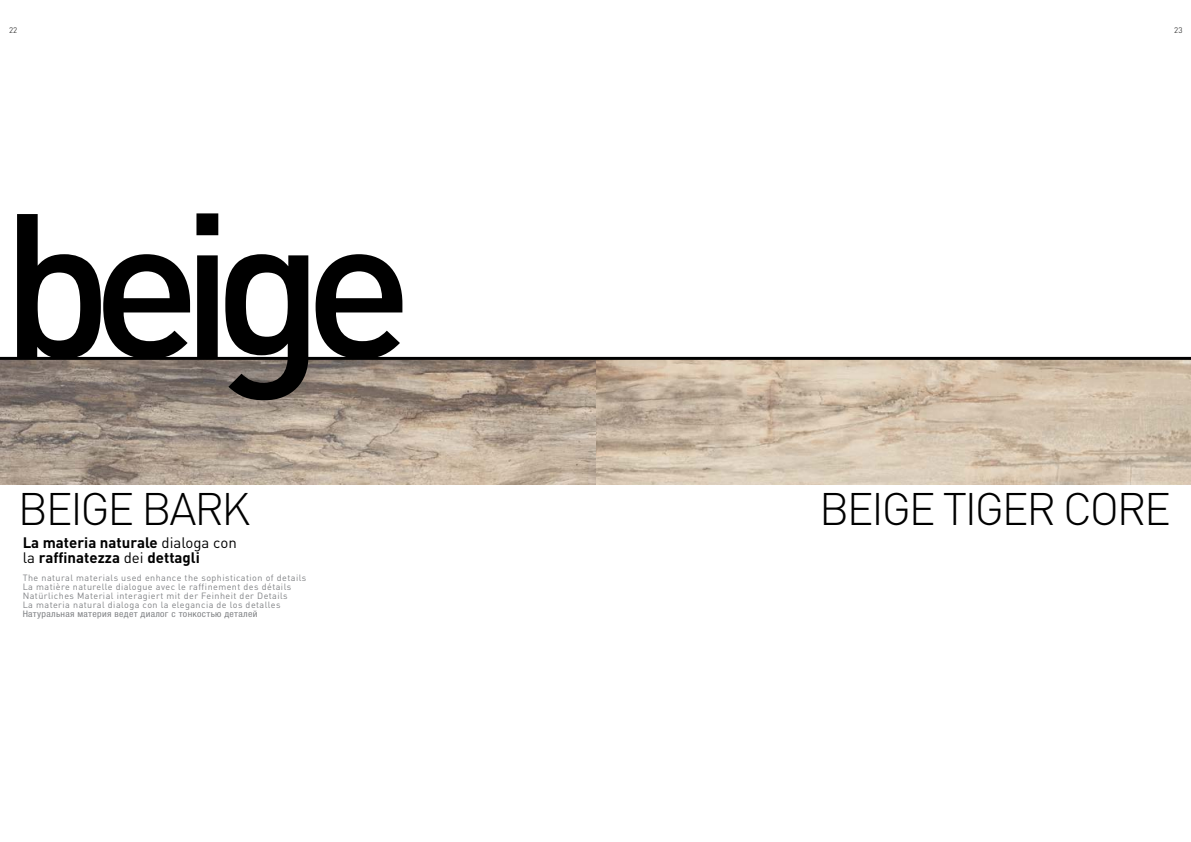
<style>
.page{position:relative;width:1191px;height:842px;background:#fff}
.page>*{position:absolute;margin:0;border:0;box-sizing:border-box;transform-origin:0 0}
.t1{font:500 201.8px "DIN";letter-spacing:-.1em;color:#000}
.t2{font:300 45px "DIN";letter-spacing:-.05em;color:#000}
.t3{font:700 15px/15px "DIN";color:#000}
.t4{font:9px/9px "DIN";letter-spacing:.05em;color:#808285}
.t5{font:condensed 9px "Helvetica Neue LTCYR";letter-spacing:.03em;color:#808285;scale:1.1 1}
.t6{font:300 8px "DIN";color:#000}
.s1{font-weight:400}
</style>
<div class="page">
<img style="left:0;top:362px;width:1191px;height:123px">
<svg style="left:0;top:362px;width:595px;height:122px;background:#a69789"></svg>
<svg style="left:0;top:357px;width:1191px;height:5px;background:#48413a"></svg>
<p class="t6" style="left:9px;top:26px;width:10px">22</p>
<p class="t6" style="left:1174px;top:26px;width:10px">23</p>
<h1 class="t1" style="left:1px;top:156px;width:414px">beige</h1>
<h2 class="t2" style="left:18px;top:481px;width:234px">BEIGE BARK</h2>
<h2 class="t2" style="left:819px;top:481px;width:353px">BEIGE TIGER CORE</h2>
<h3 class="t3" style="left:23px;top:535px;width:216px">La materia naturale <span class="s1">dialoga con la</span> raffinatezza <span class="s1">dei</span> dettagli</h3>
<p class="t4" style="left:23px;top:573px;width:285px">The natural materials used enhance the sophistication of details La matière naturelle dialogue avec le raffinement des détails Natürliches Material interagiert mit der Feinheit der Details<br>La materia natural dialoga con la elegancia de los detalles</p>
<p class="t5" style="left:23px;top:609px;width:215px">Натуральная материя ведет диалог с тонкостью деталей</p>
</div>
